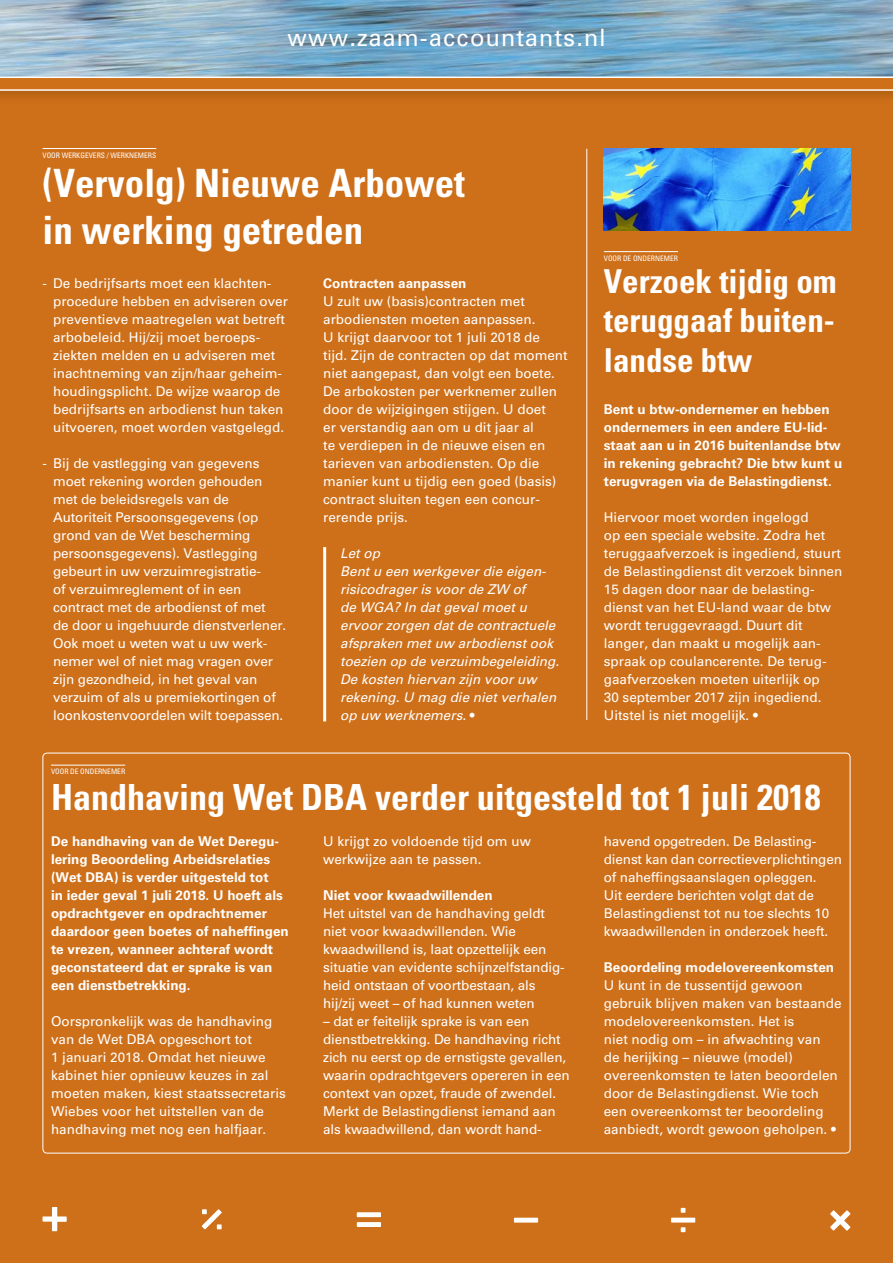
<style>
.page{position:relative;width:893px;height:1263px;background:#fff}
.page>*{position:absolute;margin:0;border:0;box-sizing:border-box;transform-origin:0 0}
.t1{font:700 condensed 39px/46.8px "Univers LT Std";color:#fff}
.t2{font:700 condensed 36px "Univers LT Std";color:#fff}
.t3{font:700 condensed 33px/39.6px "Univers LT Std";color:#fff;text-align:justify}
.t4{font:24px "Zurich BT";letter-spacing:.05em;color:#fff}
.t5{font:13.5px/18px "Univers LT Std";color:#fff}
.t6{font:700 13.5px/18px "Univers LT Std";color:#fff}
.t7{font:italic 13.5px/18px "Univers LT Std";color:#fff}
.t8{font:condensed 7.5px "Univers LT Std";color:#fff}
.s1{font-style:normal}
</style>
<div class="page">
<div style="left:0;top:82px;width:893px;height:1181px;background:#ce6f19"></div>
<img style="left:0;top:0;width:893px;height:97px">
<svg style="left:0;top:77px;width:893px;height:14px"></svg>
<svg style="left:43px;top:1207px;width:24px;height:24px"></svg>
<svg style="left:357px;top:1212px;width:24px;height:15px"></svg>
<svg style="left:514px;top:1218px;width:24px;height:4px"></svg>
<svg style="left:671px;top:1208px;width:24px;height:24px"></svg>
<svg style="left:201px;top:1209px;width:21px;height:20px"></svg>
<svg style="left:830px;top:1210px;width:21px;height:21px"></svg>
<hr style="left:43px;top:148px;width:113px;height:1px;background:#fff">
<hr style="left:586px;top:149px;width:1px;height:571px;background:#fff">
<hr style="left:51px;top:765px;width:74px;height:1px;background:#fff">
<hr style="left:604px;top:251px;width:74px;height:1px;background:#fff">
<img style="left:604px;top:149px;width:246px;height:82px">
<hr style="left:323px;top:547px;width:3px;height:174px;background:#fff">
<h3 class="t4" style="left:287px;top:23px;width:320px">www.zaam-accountants.nl</h3>
<p class="t8" style="left:43px;top:150px;width:115px">VOOR WERKGEVERS / WERKNEMERS</p>
<h1 class="t1" style="left:43px;top:159px;width:424px">(Vervolg) Nieuwe Arbowet in werking getreden</h1>
<p class="t5" style="left:53px;top:274px;width:236px;text-indent:-11px">- De bedrijfsarts moet een klachten&shy;procedure hebben en adviseren over preventieve maatregelen wat betreft arbobeleid. Hij/zij moet beroeps&shy;ziekten melden en u adviseren met inachtneming van zijn/haar geheim&shy;houdingsplicht. De wijze waarop de bedrijfsarts en arbodienst hun taken uitvoeren, moet worden vastgelegd.</p>
<p class="t5" style="left:53px;top:454px;width:235px;text-indent:-11px">- Bij de vastlegging van gegevens moet rekening worden gehouden met de beleidsregels van de<br>Autoriteit Persoonsgegevens (op grond van de Wet bescherming persoonsgegevens). Vastlegging gebeurt in uw verzuimregistratie-<br>of verzuimreglement of in een contract met de arbodienst of met<br>de door u ingehuurde dienstverlener.<br>Ook moet u weten wat u uw werk&shy;nemer wel of niet mag vragen over zijn gezondheid, in het geval van verzuim of als u premiekortingen of loonkostenvoordelen wilt toepassen.</p>
<p class="t6" style="left:323px;top:274px;width:145px">Contracten aanpassen</p>
<p class="t5" style="left:323px;top:292px;width:246px">U zult uw (basis)contracten met arbodiensten moeten aanpassen.<br>U krijgt daarvoor tot 1 juli 2018 de<br>tijd. Zijn de contracten op dat moment niet aangepast, dan volgt een boete.<br>De arbokosten per werknemer zullen door de wijzigingen stijgen. U doet<br>er verstandig aan om u dit jaar al<br>te verdiepen in de nieuwe eisen en tarieven van arbodiensten. Op die manier kunt u tijdig een goed (basis) contract sluiten tegen een concur&shy;rerende prijs.</p>
<p class="t7" style="left:340px;top:544px;width:221px">Let op<br>Bent u een werkgever die eigen&shy;risicodrager is voor de ZW of<br>de WGA? In dat geval moet u ervoor zorgen dat de contractuele afspraken met uw arbodienst ook toezien op de verzuimbegeleiding.<br>De kosten hiervan zijn voor uw rekening. U mag die niet verhalen op uw werknemers. <span class="s1">•</span></p>
<p class="t8" style="left:604px;top:253px;width:76px">VOOR DE ONDERNEMER</p>
<h3 class="t3" style="left:604px;top:261px;width:234px">Verzoek tijdig om teruggaaf buiten&shy;landse btw</h3>
<p class="t6" style="left:604px;top:400px;width:240px">Bent u btw-ondernemer en hebben ondernemers in een andere EU-lid&shy;staat aan u in 2016 buitenlandse btw in rekening gebracht? Die btw kunt u terugvragen via de Belastingdienst.</p>
<p class="t5" style="left:604px;top:508px;width:240px">Hiervoor moet worden ingelogd<br>op een speciale website. Zodra het teruggaafverzoek is ingediend, stuurt de Belastingdienst dit verzoek binnen 15 dagen door naar de belasting&shy;dienst van het EU-land waar de btw wordt teruggevraagd. Duurt dit langer, dan maakt u mogelijk aan&shy;spraak op coulancerente. De terug&shy;gaafverzoeken moeten uiterlijk op<br>30 september 2017 zijn ingediend.<br>Uitstel is niet mogelijk. •</p>
<p class="t8" style="left:51px;top:767px;width:76px">VOOR DE ONDERNEMER</p>
<h2 class="t2" style="left:51px;top:775px;width:771px">Handhaving Wet DBA verder uitgesteld tot 1 juli 2018</h2>
<p class="t6" style="left:51px;top:832px;width:239px">De handhaving van de Wet Deregu&shy;lering Beoordeling Arbeidsrelaties (Wet DBA) is verder uitgesteld tot<br>in ieder geval 1 juli 2018. U hoeft als opdrachtgever en opdrachtnemer daardoor geen boetes of naheffingen te vrezen, wanneer achteraf wordt geconstateerd dat er sprake is van een dienstbetrekking.</p>
<p class="t5" style="left:51px;top:1012px;width:236px">Oorspronkelijk was de handhaving van de Wet DBA opgeschort tot<br>1 januari 2018. Omdat het nieuwe kabinet hier opnieuw keuzes in zal moeten maken, kiest staatssecretaris Wiebes voor het uitstellen van de handhaving met nog een halfjaar.</p>
<p class="t5" style="left:323px;top:832px;width:209px">U krijgt zo voldoende tijd om uw werkwijze aan te passen.</p>
<p class="t6" style="left:323px;top:886px;width:171px">Niet voor kwaadwillenden</p>
<p class="t5" style="left:323px;top:904px;width:243px">Het uitstel van de handhaving geldt niet voor kwaadwillenden. Wie kwaadwillend is, laat opzettelijk een situatie van evidente schijnzelfstandig&shy;heid ontstaan of voortbestaan, als hij/zij weet – of had kunnen weten</p>
<p class="t5" style="left:323px;top:1012px;width:248px">– dat er feitelijk sprake is van een dienstbetrekking. De handhaving richt zich nu eerst op de ernstigste gevallen, waarin opdrachtgevers opereren in een context van opzet, fraude of zwendel.<br>Merkt de Belastingdienst iemand aan als kwaadwillend, dan wordt hand-</p>
<p class="t5" style="left:604px;top:832px;width:240px">havend opgetreden. De Belasting&shy;dienst kan dan correctieverplichtingen of naheffingsaanslagen opleggen.<br>Uit eerdere berichten volgt dat de Belastingdienst tot nu toe slechts 10 kwaadwillenden in onderzoek heeft.</p>
<p class="t6" style="left:604px;top:958px;width:232px">Beoordeling modelovereenkomsten</p>
<p class="t5" style="left:604px;top:976px;width:239px">U kunt in de tussentijd gewoon gebruik blijven maken van bestaande modelovereenkomsten. Het is<br>niet nodig om – in afwachting van<br>de herijking – nieuwe (model) overeenkomsten te laten beoordelen door de Belastingdienst. Wie toch een overeenkomst ter beoordeling aanbiedt, wordt gewoon geholpen. •</p>
</div>
